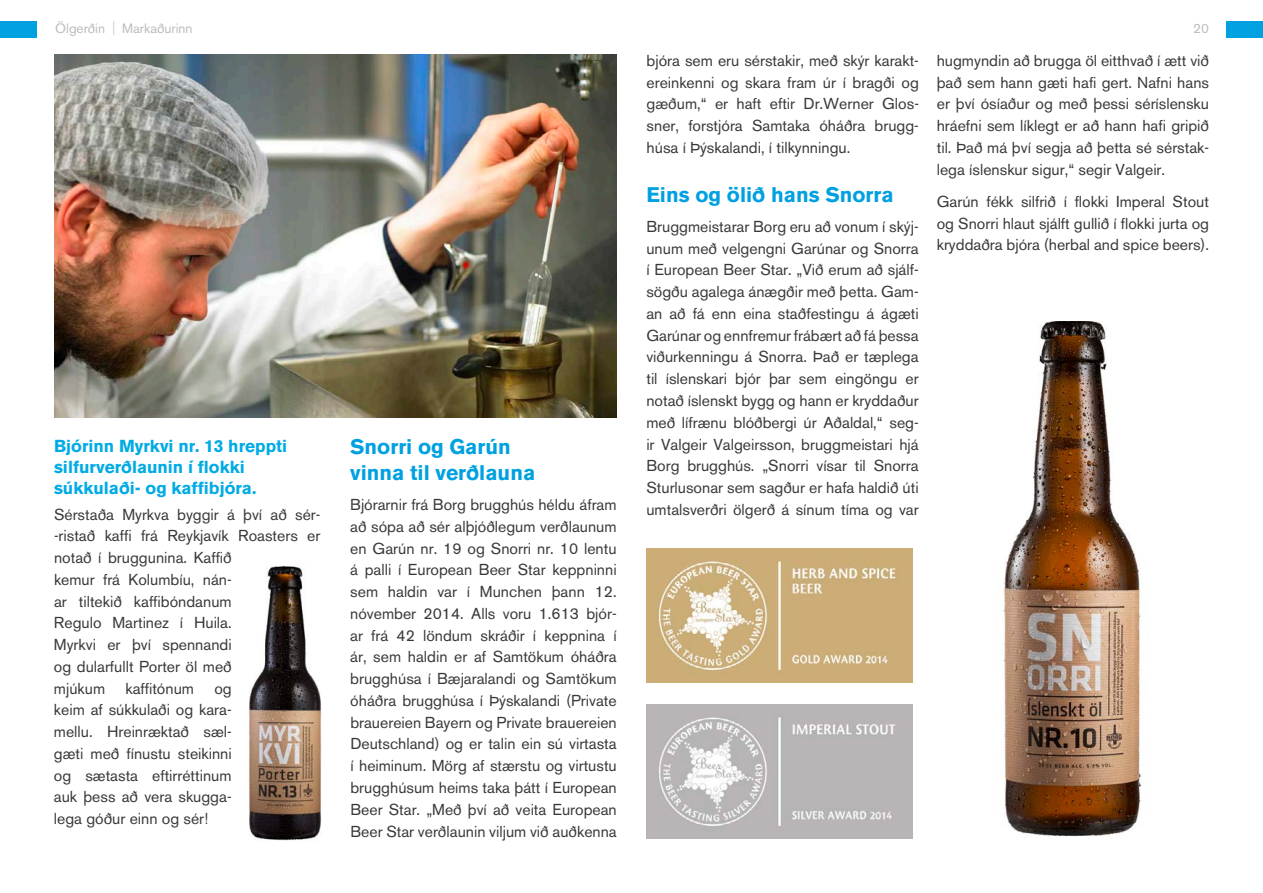
<style>
.page{position:relative;width:1263px;height:893px;background:#fff}
.page>*{position:absolute;margin:0;border:0;box-sizing:border-box;transform-origin:0 0}
.t1{font:700 21px/25.5px "Akzidenz Grotesk BE";color:#00a1e1}
.t2{font:700 17.25px/21px "Akzidenz Grotesk BE";color:#00abe5}
.t3{font:15.75px/21.8px "Akzidenz Grotesk BE";color:#393938;text-align:justify}
.t4{font:13.5px "Akzidenz Grotesk BE";color:#bcbcbd}
.s1{font-family:"Brandon Grotesque";font-weight:500}
</style>
<div class="page">
<div style="left:1227px;top:22px;width:36px;height:16px;background:#00a1e1"></div>
<div style="left:0;top:22px;width:36px;height:16px;background:#00a1e1"></div>
<img style="left:54px;top:54px;width:563px;height:363px">
<img style="left:248px;top:565px;width:73px;height:276px">
<img style="left:646px;top:549px;width:267px;height:134px">
<img style="left:646px;top:705px;width:267px;height:134px">
<img style="left:1003px;top:321px;width:139px;height:516px">
<p class="t4" style="left:55px;top:20px;width:139px">Ölgerðin <span class="s1">|</span> Markaðurinn</p>
<p class="t4" style="left:1193px;top:20px;width:17px">20</p>
<p class="t2" style="left:54px;top:435px;width:235px">Bjórinn Myrkvi nr. 13 hreppti silfurverðlaunin í flokki súkkulaði- og kaffibjóra.</p>
<p class="t3" style="left:54px;top:503px;width:268px;text-align:left">Sérstaða Myrkva byggir á því að sér--ristað kaffi frá Reykjavík Roasters er notað í bruggunina. Kaffið<br>kemur frá Kolumbíu, nán-<br>ar tiltekið kaffibóndanum<br>Regulo Martinez í Huila.<br>Myrkvi er því spennandi<br>og dularfullt Porter öl með<br>mjúkum</p>
<p class="t3" style="left:125px;top:677px;width:70px">kaffitónum</p>
<p class="t3" style="left:54px;top:677px;width:179px;text-indent:160px">og keim af súkkulaði og kara&shy;mellu. Hreinræktað sæl&shy;gæti með fínustu steikinni og sætasta eftirréttinum auk þess að vera skugga&shy;lega góður einn og sér!</p>
<h1 class="t1" style="left:350px;top:435px;width:187px">Snorri og Garún vinna til verðlauna</h1>
<p class="t3" style="left:350px;top:494px;width:268px">Bjórarnir frá Borg brugghús héldu áfram að sópa að sér alþjóðlegum verðlaunum en Garún nr. 19 og Snorri nr. 10 lentu á palli í European Beer Star keppninni sem haldin var í Munchen þann 12. nóvember 2014. Alls voru 1.613 bjór&shy;ar frá 42 löndum skráðir í keppnina í ár, sem haldin er af Samtökum óháðra brugghúsa í Bæjaralandi og Samtökum óháðra brugghúsa í Þýskalandi (Private brauereien Bayern og Private brauereien Deutschland) og er talin ein sú virtasta í heiminum. Mörg af stærstu og virtustu brugghúsum heims taka þátt í European Beer Star. „Með því að veita European Beer Star verðlaunin viljum við auðkenna</p>
<p class="t3" style="left:647px;top:49px;width:274px">bjóra sem eru sérstakir, með skýr karakt&shy;ereinkenni og skara fram úr í bragði og gæðum,“ er haft eftir Dr.Werner Glos&shy;sner, forstjóra Samtaka óháðra brugg&shy;húsa í Þýskalandi, í tilkynningu.</p>
<h1 class="t1" style="left:646px;top:182px;width:249px">Eins og ölið hans Snorra</h1>
<p class="t3" style="left:646px;top:216px;width:274px">Bruggmeistarar Borg eru að vonum í skýj&shy;unum með velgengni Garúnar og Snorra í European Beer Star. „Við erum að sjálf&shy;sögðu agalega ánægðir með þetta. Gam&shy;an að fá enn eina staðfestingu á ágæti Garúnar og ennfremur frábært að fá þessa viðurkenningu á Snorra. Það er tæplega til íslenskari bjór þar sem eingöngu er notað íslenskt bygg og hann er kryddaður með lífrænu blóðbergi úr Aðaldal,“ seg&shy;ir Valgeir Valgeirsson, bruggmeistari hjá Borg brugghús. „Snorri vísar til Snorra Sturlusonar sem sagður er hafa haldið úti umtalsverðri ölgerð á sínum tíma og var</p>
<p class="t3" style="left:937px;top:49px;width:274px">hugmyndin að brugga öl eitthvað í ætt við það sem hann gæti hafi gert. Nafni hans er því ósíaður og með þessi séríslensku hráefni sem líklegt er að hann hafi gripið til. Það má því segja að þetta sé sérstak&shy;lega íslenskur sigur,“ segir Valgeir.</p>
<p class="t3" style="left:937px;top:191px;width:274px">Garún fékk silfrið í flokki Imperal Stout og Snorri hlaut sjálft gullið í flokki jurta og kryddaðra bjóra (herbal and spice beers).</p>
</div>
